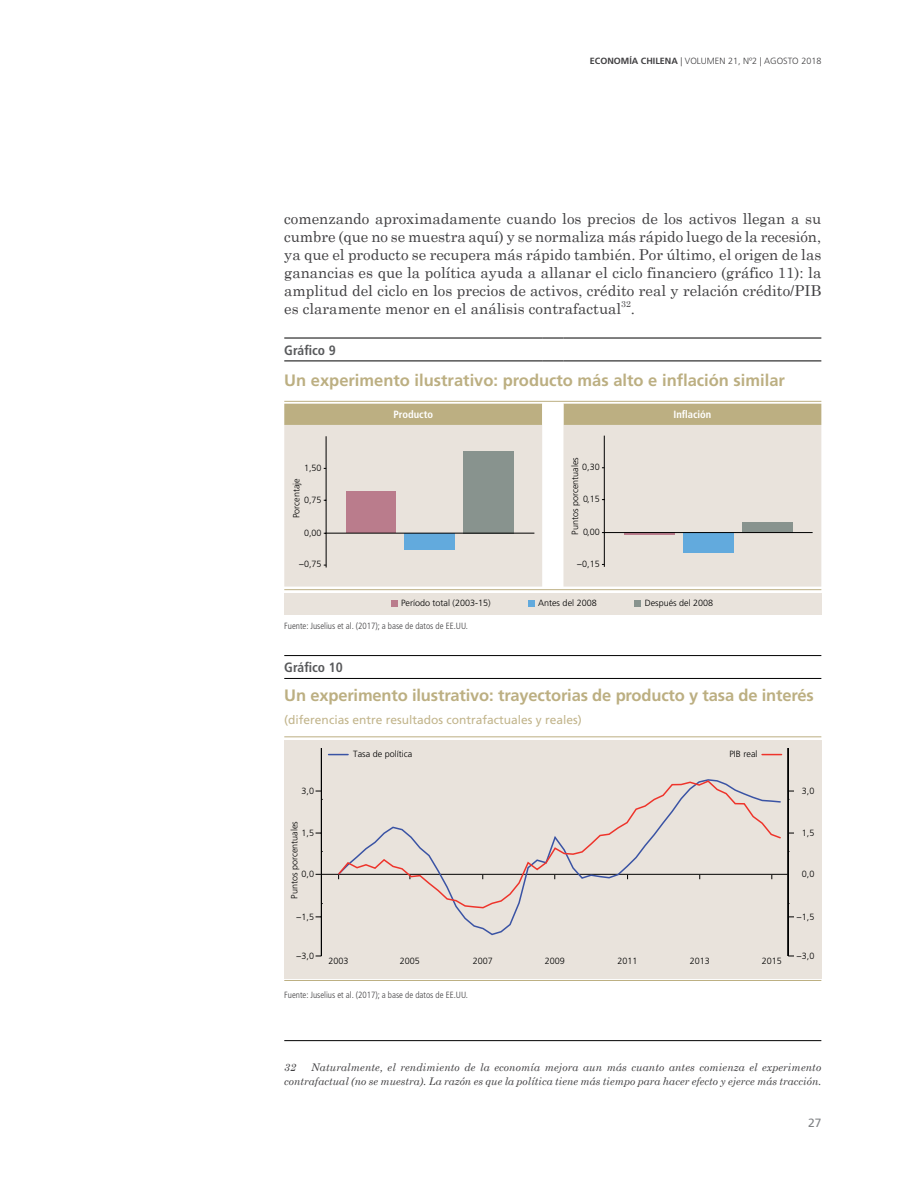
<style>
.page{position:relative;width:915px;height:1191px;background:#fff}
.page>*{position:absolute;margin:0;border:0;box-sizing:border-box;transform-origin:0 0}
.t1{font:700 16.5px "Frutiger LT Std";letter-spacing:-.01em;color:#bcaf82}
.t2{font:15px/18px "Century Schoolbook";color:#414042;text-align:justify}
.t3{font:700 condensed 13.5px "Frutiger LT Std";color:#58595b}
.t4{font:12px "Frutiger LT Std";color:#c2b58c}
.t5{font:12px "Frutiger LT Std";color:#808285}
.t6{font:italic 10.5px/13.5px "Century Schoolbook";color:#414042;text-align:right}
.t7{font:700 condensed 10.5px "Frutiger LT Std";color:#fff}
.t8{font:300 9px "Frutiger LT Std";color:#000}
.t9{font:300 condensed 9px "Frutiger LT Std";color:#414042}
.t10{font:300 9px "Frutiger LT Std";color:#414042}
.t11{font:8.7px "Century Schoolbook";color:#414042}
.s1{font-weight:700}
</style>
<div class="page">
<svg style="left:284px;top:400px;width:537px;height:191px"></svg>
<div style="left:284px;top:593px;width:537px;height:21px;background:#e9e3dc"></div>
<hr style="left:284px;top:338px;width:258px;height:1px;background:#000">
<svg style="left:542px;top:338px;width:21px;height:1px"></svg>
<hr style="left:563px;top:338px;width:258px;height:1px;background:#000">
<hr style="left:284px;top:361px;width:258px;height:1px;background:#000">
<svg style="left:542px;top:361px;width:21px;height:1px"></svg>
<hr style="left:563px;top:361px;width:258px;height:1px;background:#000">
<hr style="left:284px;top:401px;width:537px;height:1px;background:#bcaf82">
<svg style="left:284px;top:404px;width:537px;height:182px;background:#ddd6cc"></svg>
<hr style="left:623px;top:532px;width:51px;height:3px;background:#ba7c8c">
<div style="left:682px;top:532px;width:51px;height:21px;background:#62aadd"></div>
<div style="left:742px;top:522px;width:50px;height:10px;background:#88938e"></div>
<hr style="left:604px;top:532px;width:208px;height:1px;background:#000">
<hr style="left:284px;top:589px;width:537px;height:1px;background:#bcaf82">
<div style="left:528px;top:600px;width:6px;height:7px;background:#62aadd"></div>
<div style="left:391px;top:600px;width:6px;height:7px;background:#ba7c8c"></div>
<div style="left:634px;top:600px;width:6px;height:7px;background:#88938e"></div>
<div style="left:284px;top:740px;width:537px;height:238px;background:#e9e3dc"></div>
<hr style="left:284px;top:655px;width:537px;height:1px;background:#000">
<hr style="left:284px;top:678px;width:537px;height:1px;background:#000">
<hr style="left:284px;top:736px;width:537px;height:1px;background:#bcaf82">
<hr style="left:315px;top:874px;width:472px;height:1px;background:#000">
<hr style="left:321px;top:748px;width:1px;height:208px;background:#000">
<hr style="left:787px;top:748px;width:1px;height:208px;background:#000">
<svg style="left:328px;top:754px;width:20px;height:1px"></svg>
<svg style="left:761px;top:754px;width:20px;height:1px"></svg>
<svg style="left:337px;top:779px;width:444px;height:130px"></svg>
<hr style="left:284px;top:980px;width:537px;height:1px;background:#bcaf82">
<hr style="left:284px;top:1040px;width:537px;height:1px;background:#000">
<p class="t10" style="left:589px;top:56px;width:233px"><span class="s1">ECONOMÍA CHILENA</span> | VOLUMEN 21, Nº2 | AGOSTO 2018</p>
<p class="t2" style="left:284px;top:208px;width:538px">comenzando aproximadamente cuando los precios de los activos llegan a su cumbre (que no se muestra aquí) y se normaliza más rápido luego de la recesión, ya que el producto se recupera más rápido también. Por último, el origen de las ganancias es que la política ayuda a allanar el ciclo financiero (gráfico 11): la amplitud del ciclo en los precios de activos, crédito real y relación crédito/PIB es claramente menor en el análisis contrafactual</p>
<p class="t11" style="left:621px;top:297px;width:11px">32</p>
<p class="t2" style="left:630px;top:298px;width:6px">.</p>
<p class="t3" style="left:284px;top:342px;width:53px">Gráfico 9</p>
<p class="t1" style="left:284px;top:371px;width:502px">Un experimento ilustrativo: producto más alto e inflación similar</p>
<p class="t7" style="left:393px;top:408px;width:41px">Producto</p>
<p class="t7" style="left:673px;top:408px;width:39px">Inflación</p>
<p class="t8" style="left:304px;top:463px;width:19px">1,50</p>
<p class="t8" style="left:291px;top:518px;width:41px;rotate:-90deg">Porcentaje</p>
<p class="t8" style="left:304px;top:495px;width:19px">0,75</p>
<p class="t8" style="left:304px;top:527px;width:19px">0,00</p>
<p class="t8" style="left:298px;top:559px;width:24px">−0,75</p>
<p class="t8" style="left:570px;top:535px;width:79px;rotate:-90deg">Puntos porcentuales</p>
<p class="t8" style="left:582px;top:462px;width:19px">0,30</p>
<p class="t8" style="left:583px;top:494px;width:18px">0,15</p>
<p class="t8" style="left:583px;top:527px;width:18px">0,00</p>
<p class="t8" style="left:576px;top:558px;width:24px">−0,15</p>
<p class="t8" style="left:401px;top:598px;width:91px">Período total (2003-15)</p>
<p class="t8" style="left:538px;top:598px;width:60px">Antes del 2008</p>
<p class="t8" style="left:644px;top:598px;width:70px">Después del 2008</p>
<p class="t9" style="left:284px;top:621px;width:185px">Fuente: Juselius et al. (2017); a base de datos de EE.UU.</p>
<p class="t3" style="left:284px;top:659px;width:60px">Gráfico 10</p>
<p class="t1" style="left:284px;top:685px;width:530px">Un experimento ilustrativo: trayectorias de producto y tasa de interés</p>
<p class="t4" style="left:284px;top:712px;width:299px">(diferencias entre resultados contrafactuales y reales)</p>
<p class="t8" style="left:301px;top:786px;width:14px">3,0</p>
<p class="t8" style="left:289px;top:899px;width:79px;rotate:-90deg">Puntos porcentuales</p>
<p class="t8" style="left:301px;top:828px;width:14px">1,5</p>
<p class="t8" style="left:301px;top:869px;width:14px">0,0</p>
<p class="t8" style="left:296px;top:912px;width:19px">−1,5</p>
<p class="t8" style="left:296px;top:950px;width:19px">−3,0</p>
<p class="t8" style="left:353px;top:749px;width:61px">Tasa de política</p>
<p class="t8" style="left:729px;top:749px;width:29px">PIB real</p>
<p class="t8" style="left:328px;top:955px;width:22px">2003</p>
<p class="t8" style="left:400px;top:955px;width:22px">2005</p>
<p class="t8" style="left:472px;top:955px;width:22px">2007</p>
<p class="t8" style="left:544px;top:955px;width:22px">2009</p>
<p class="t8" style="left:617px;top:955px;width:22px">2011</p>
<p class="t8" style="left:689px;top:955px;width:22px">2013</p>
<p class="t8" style="left:761px;top:955px;width:22px">2015</p>
<p class="t9" style="left:284px;top:989px;width:185px">Fuente: Juselius et al. (2017); a base de datos de EE.UU.</p>
<p class="t8" style="left:801px;top:786px;width:14px">3,0</p>
<p class="t8" style="left:801px;top:828px;width:14px">1,5</p>
<p class="t8" style="left:801px;top:869px;width:14px">0,0</p>
<p class="t8" style="left:796px;top:912px;width:19px">−1,5</p>
<p class="t8" style="left:796px;top:950px;width:19px">−3,0</p>
<p class="t6" style="left:284px;top:1060px;width:538px">Naturalmente, el rendimiento de la economía mejora aun más cuanto antes comienza el experimento contrafactual (no se muestra). La razón es que la política tiene más tiempo para hacer efecto y ejerce más tracción.</p>
<p class="t6" style="left:284px;top:1060px;width:13px">32</p>
<p class="t5" style="left:807px;top:1116px;width:15px">27</p>
</div>
